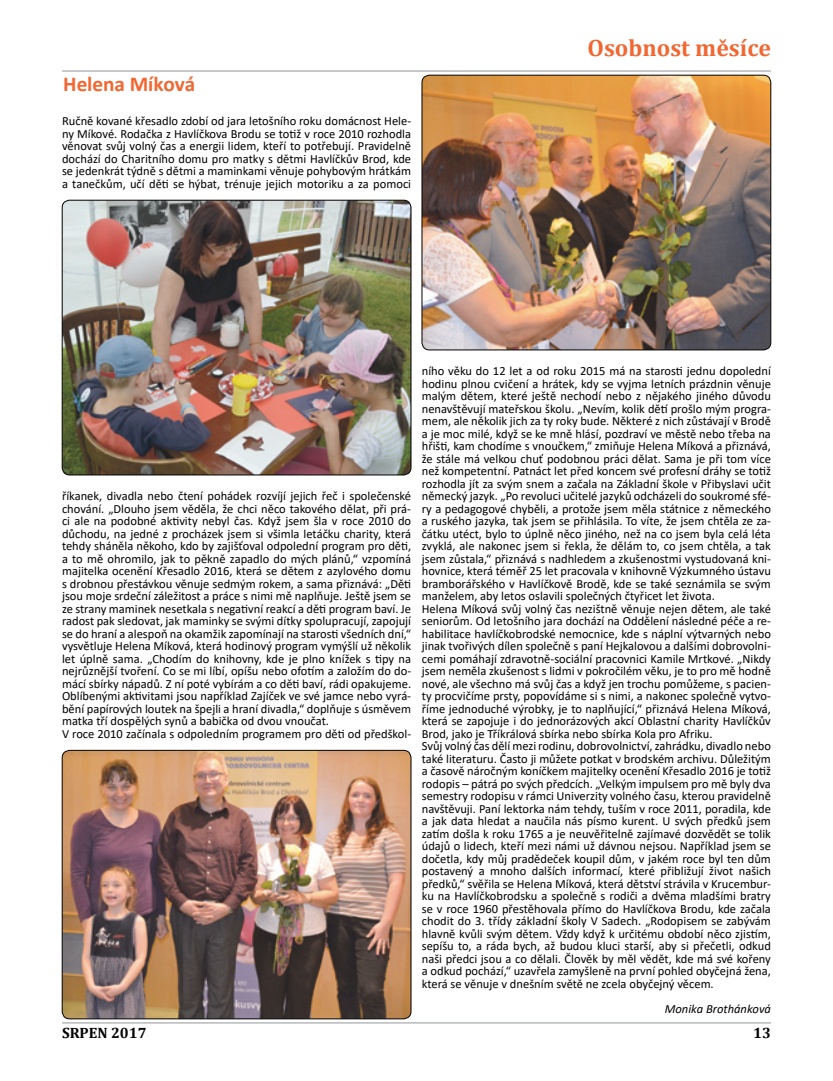
<style>
.page{position:relative;width:833px;height:1081px;background:#fff}
.page>*{position:absolute;margin:0;border:0;box-sizing:border-box;transform-origin:0 0}
.t1{font:700 23.75px "Cambria";color:#f26631}
.t2{font:700 21.25px "Calibri";letter-spacing:-.005em;color:#f26631}
.t3{font:700 15px "Cambria";color:#000}
.t4{font:12.5px/12.5px "Calibri";color:#000}
.t5{font:italic 12.5px "Calibri";color:#000}
</style>
<div class="page">
<hr style="left:62px;top:71px;width:709px;height:1px;background:#939598">
<hr style="left:62px;top:1022px;width:709px;height:1px;background:#939598">
<img style="left:62px;top:750px;width:349px;height:269px">
<div style="left:62px;top:750px;width:349px;height:269px;border:1px solid #000;border-radius:8px"></div>
<img style="left:62px;top:200px;width:349px;height:275px">
<div style="left:62px;top:200px;width:349px;height:275px;border:1px solid #000;border-radius:8px"></div>
<img style="left:422px;top:75px;width:349px;height:275px">
<div style="left:422px;top:75px;width:349px;height:275px;border:1px solid #000;border-radius:8px"></div>
<h2 class="t2" style="left:63px;top:69px;width:133px">Helena Míková</h2>
<p class="t4" style="left:62px;top:114px;width:351px;text-align:justify">Ručně kované křesadlo zdobí od jara letošního roku domácnost Hele&shy;ny Míkové. Rodačka z Havlíčkova Brodu se totiž v roce 2010 rozhodla věnovat svůj volný čas a energii lidem, kteří to potřebují. Pravidelně dochází do Charitního domu pro matky s dětmi Havlíčkův Brod, kde se jedenkrát týdně s dětmi a maminkami věnuje pohybovým hrátkám a tanečkům, učí děti se hýbat, trénuje jejich motoriku a za pomoci</p>
<h1 class="t1" style="left:587px;top:31px;width:185px">Osobnost měsíce</h1>
<p class="t4" style="left:62px;top:489px;width:351px">říkanek, divadla nebo čtení pohádek rozvíjí jejich řeč i společenské chování. „Dlouho jsem věděla, že chci něco takového dělat, při prá&shy;ci ale na podobné aktivity nebyl čas. Když jsem šla v roce 2010 do důchodu, na jedné z procházek jsem si všimla letáčku charity, která tehdy sháněla někoho, kdo by zajišťoval odpolední program pro děti, a to mě ohromilo, jak to pěkně zapadlo do mých plánů,“ vzpomíná majitelka ocenění Křesadlo 2016, která se dětem z azylového domu s drobnou přestávkou věnuje sedmým rokem, a sama přiznává: „Děti jsou moje srdeční záležitost a práce s nimi mě naplňuje. Ještě jsem se ze strany maminek nesetkala s negativní reakcí a děti program baví. Je radost pak sledovat, jak maminky se svými dítky spolupracují, zapojují se do hraní a alespoň na okamžik zapomínají na starosti všedních dní,“ vysvětluje Helena Míková, která hodinový program vymýšlí už několik let úplně sama. „Chodím do knihovny, kde je plno knížek s tipy na nejrůznější tvoření. Co se mi líbí, opíšu nebo ofotím a založím do do&shy;mácí sbírky nápadů. Z ní poté vybírám a co děti baví, rádi opakujeme.<br>Oblíbenými aktivitami jsou například Zajíček ve své jamce nebo vyrá&shy;bění papírových loutek na špejli a hraní divadla,“ doplňuje s úsměvem matka tří dospělých synů a babička od dvou vnoučat.<br>V roce 2010 začínala s odpoledním programem pro děti od předškol-</p>
<p class="t4" style="left:422px;top:364px;width:351px">ního věku do 12 let a od roku 2015 má na starosti jednu dopolední hodinu plnou cvičení a hrátek, kdy se vyjma letních prázdnin věnuje malým dětem, které ještě nechodí nebo z nějakého jiného důvodu nenavštěvují mateřskou školu. „Nevím, kolik dětí prošlo mým progra&shy;mem, ale několik jich za ty roky bude. Některé z nich zůstávají v Brodě a je moc milé, když se ke mně hlásí, pozdraví ve městě nebo třeba na hřišti, kam chodíme s vnoučkem,“ zmiňuje Helena Míková a přiznává, že stále má velkou chuť podobnou práci dělat. Sama je při tom více než kompetentní. Patnáct let před koncem své profesní dráhy se totiž rozhodla jít za svým snem a začala na Základní škole v Přibyslavi učit německý jazyk. „Po revoluci učitelé jazyků odcházeli do soukromé sfé&shy;ry a pedagogové chyběli, a protože jsem měla státnice z německého a ruského jazyka, tak jsem se přihlásila. To víte, že jsem chtěla ze za&shy;čátku utéct, bylo to úplně něco jiného, než na co jsem byla celá léta zvyklá, ale nakonec jsem si řekla, že dělám to, co jsem chtěla, a tak jsem zůstala,“ přiznává s nadhledem a zkušenostmi vystudovaná kni&shy;hovnice, která téměř 25 let pracovala v knihovně Výzkumného ústavu bramborářského v Havlíčkově Brodě, kde se také seznámila se svým manželem, aby letos oslavili společných čtyřicet let života.<br>Helena Míková svůj volný čas nezištně věnuje nejen dětem, ale také seniorům. Od letošního jara dochází na Oddělení následné péče a re&shy;habilitace havlíčkobrodské nemocnice, kde s náplní výtvarných nebo jinak tvořivých dílen společně s paní Hejkalovou a dalšími dobrovolni&shy;cemi pomáhají zdravotně-sociální pracovnici Kamile Mrtkové. „Nikdy jsem neměla zkušenost s lidmi v pokročilém věku, je to pro mě hodně nové, ale všechno má svůj čas a když jen trochu pomůžeme, s pacien&shy;ty procvičíme prsty, popovídáme si s nimi, a nakonec společně vytvo&shy;říme jednoduché výrobky, je to naplňující,“ přiznává Helena Míková, která se zapojuje i do jednorázových akcí Oblastní charity Havlíčkův Brod, jako je Tříkrálová sbírka nebo sbírka Kola pro Afriku.<br>Svůj volný čas dělí mezi rodinu, dobrovolnictví, zahrádku, divadlo nebo také literaturu. Často ji můžete potkat v brodském archivu. Důležitým a časově náročným koníčkem majitelky ocenění Křesadlo 2016 je totiž rodopis – pátrá po svých předcích. „Velkým impulsem pro mě byly dva semestry rodopisu v rámci Univerzity volného času, kterou pravidelně navštěvuji. Paní lektorka nám tehdy, tuším v roce 2011, poradila, kde a jak data hledat a naučila nás písmo kurent. U svých předků jsem zatím došla k roku 1765 a je neuvěřitelně zajímavé dozvědět se tolik údajů o lidech, kteří mezi námi už dávnou nejsou. Například jsem se dočetla, kdy můj pradědeček koupil dům, v jakém roce byl ten dům postavený a mnoho dalších informací, které přibližují život našich předků,“ svěřila se Helena Míková, která dětství strávila v Krucembur&shy;ku na Havlíčkobrodsku a společně s rodiči a dvěma mladšími bratry se v roce 1960 přestěhovala přímo do Havlíčkova Brodu, kde začala chodit do 3. třídy základní školy V Sadech. „Rodopisem se zabývám hlavně kvůli svým dětem. Vždy když k určitému období něco zjistím, sepíšu to, a ráda bych, až budou kluci starší, aby si přečetli, odkud naši předci jsou a co dělali. Člověk by měl vědět, kde má své kořeny a odkud pochází,“ uzavřela zamyšleně na první pohled obyčejná žena, která se věnuje v dnešním světě ne zcela obyčejný věcem.</p>
<p class="t5" style="left:664px;top:1000px;width:108px">Monika Brothánková</p>
<p class="t3" style="left:62px;top:1022px;width:86px">SRPEN 2017</p>
<p class="t3" style="left:753px;top:1022px;width:19px">13</p>
</div>
